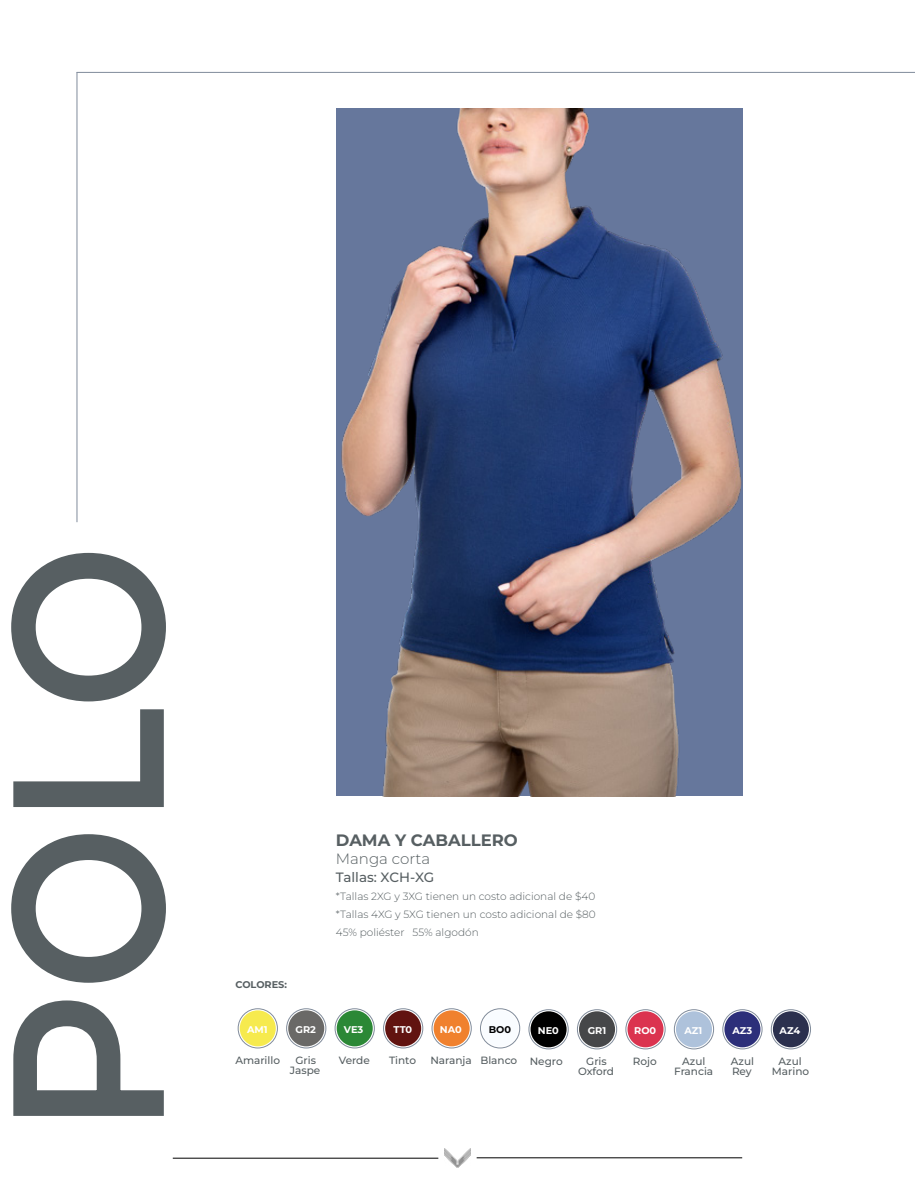
<style>
.page{position:relative;width:915px;height:1191px;background:#fff}
.page>*{position:absolute;margin:0;border:0;box-sizing:border-box;transform-origin:0 0}
.t1{font:600 214.8px "Montserrat";color:#575f62;scale:.92 1}
.t2{font:700 16.5px "Montserrat";color:#575f62}
.t3{font:300 15px "Montserrat";color:#575f62}
.t4{font:500 13.5px "Montserrat";color:#575f62}
.t5{font:300 10.5px/18px "Montserrat";color:#575f62;text-align:justify}
.t6{font:500 10.5px "Montserrat";color:#575f62}
.t7{font:700 9.75px "Montserrat";color:#fff}
.t8{font:700 9.75px "Montserrat";color:#575f62}
.t9{font:700 9.75px "Montserrat";color:#000}
</style>
<div class="page">
<img style="left:445px;top:1148px;width:25px;height:19px">
<hr style="left:173px;top:1157px;width:265px;height:1px;background:#000">
<hr style="left:476px;top:1157px;width:266px;height:1px;background:#000">
<img style="left:338px;top:108px;width:404px;height:688px">
<div style="left:288px;top:1010px;width:36px;height:36px;background:#6a6967;border-radius:50%"></div>
<div style="left:336px;top:1010px;width:36px;height:36px;background:#2b8836;border-radius:50%"></div>
<div style="left:385px;top:1010px;width:36px;height:36px;background:#611310;border-radius:50%"></div>
<div style="left:675px;top:1011px;width:36px;height:36px;background:#aec2db;border-radius:50%"></div>
<div style="left:433px;top:1010px;width:36px;height:36px;background:#f0812e;border-radius:50%"></div>
<div style="left:724px;top:1011px;width:36px;height:36px;background:#2c2f7a;border-radius:50%"></div>
<div style="left:482px;top:1010px;width:36px;height:36px;background:#f9fcff;border-radius:50%"></div>
<div style="left:772px;top:1011px;width:36px;height:36px;background:#2b304e;border-radius:50%"></div>
<div style="left:530px;top:1011px;width:36px;height:36px;background:#000;border-radius:50%"></div>
<div style="left:579px;top:1011px;width:36px;height:36px;background:#464749;border-radius:50%"></div>
<div style="left:627px;top:1011px;width:36px;height:36px;background:#db334f;border-radius:50%"></div>
<div style="left:286px;top:1008px;width:40px;height:40px;border:1px solid #818c9b;border-radius:50%"></div>
<div style="left:334px;top:1008px;width:40px;height:40px;border:1px solid #818c9b;border-radius:50%"></div>
<div style="left:383px;top:1008px;width:40px;height:40px;border:1px solid #818c9b;border-radius:50%"></div>
<div style="left:673px;top:1009px;width:40px;height:40px;border:1px solid #818c9b;border-radius:50%"></div>
<div style="left:431px;top:1008px;width:40px;height:40px;border:1px solid #818c9b;border-radius:50%"></div>
<div style="left:722px;top:1009px;width:40px;height:40px;border:1px solid #818c9b;border-radius:50%"></div>
<div style="left:480px;top:1008px;width:40px;height:40px;border:1px solid #818c9b;border-radius:50%"></div>
<div style="left:770px;top:1009px;width:40px;height:40px;border:1px solid #818c9b;border-radius:50%"></div>
<div style="left:528px;top:1009px;width:40px;height:40px;border:1px solid #818c9b;border-radius:50%"></div>
<div style="left:577px;top:1009px;width:39px;height:40px;border:1px solid #818c9b;border-radius:50%"></div>
<div style="left:625px;top:1009px;width:40px;height:40px;border:1px solid #818c9b;border-radius:50%"></div>
<div style="left:240px;top:1010px;width:36px;height:36px;background:#f6ea4e;border-radius:50%"></div>
<div style="left:238px;top:1008px;width:40px;height:40px;border:1px solid #818c9b;border-radius:50%"></div>
<hr style="left:77px;top:72px;width:1px;height:450px;background:#818c9b">
<hr style="left:77px;top:72px;width:837px;height:1px;background:#818c9b">
<h1 class="t1" style="left:-56px;top:1134px;width:643px;rotate:-90deg">POLO</h1>
<h2 class="t2" style="left:336px;top:829px;width:183px">DAMA Y CABALLERO</h2>
<h3 class="t3" style="left:336px;top:848px;width:96px">Manga corta</h3>
<p class="t5" style="left:336px;top:886px;width:261px">*Tallas 2XG y 3XG tienen un costo adicional de $40 *Tallas 4XG y 5XG tienen un costo adicional de $80<br>45% poliéster 55% algodón</p>
<p class="t4" style="left:336px;top:868px;width:100px">Tallas: XCH-XG</p>
<p class="t8" style="left:235px;top:978px;width:53px">COLORES:</p>
<p class="t7" style="left:247px;top:1023px;width:22px">AM1</p>
<p class="t7" style="left:295px;top:1023px;width:22px">GR2</p>
<p class="t7" style="left:344px;top:1023px;width:21px">VE3</p>
<p class="t7" style="left:393px;top:1023px;width:20px">TT0</p>
<p class="t7" style="left:439px;top:1023px;width:23px">NA0</p>
<p class="t9" style="left:488px;top:1023px;width:24px">BO0</p>
<p class="t7" style="left:537px;top:1024px;width:22px">NE0</p>
<p class="t7" style="left:587px;top:1024px;width:20px">GR1</p>
<p class="t7" style="left:634px;top:1024px;width:24px">RO0</p>
<p class="t7" style="left:684px;top:1024px;width:20px">AZ1</p>
<p class="t7" style="left:732px;top:1024px;width:21px">AZ3</p>
<p class="t7" style="left:779px;top:1024px;width:22px">AZ4</p>
<p class="t6" style="left:235px;top:1053px;width:46px">Amarillo</p>
<p class="t6" style="left:295px;top:1053px;width:22px">Gris</p>
<p class="t6" style="left:338px;top:1053px;width:33px">Verde</p>
<p class="t6" style="left:389px;top:1053px;width:29px">Tinto</p>
<p class="t6" style="left:430px;top:1053px;width:134px">Naranja Blanco Negro</p>
<p class="t6" style="left:586px;top:1054px;width:22px">Gris</p>
<p class="t6" style="left:632px;top:1054px;width:25px">Rojo</p>
<p class="t6" style="left:682px;top:1054px;width:25px">Azul</p>
<p class="t6" style="left:730px;top:1054px;width:25px">Azul</p>
<p class="t6" style="left:778px;top:1054px;width:25px">Azul</p>
<p class="t6" style="left:290px;top:1063px;width:32px">Jaspe</p>
<p class="t6" style="left:577px;top:1064px;width:38px">Oxford</p>
<p class="t6" style="left:674px;top:1064px;width:40px">Francia</p>
<p class="t6" style="left:731px;top:1064px;width:21px">Rey</p>
<p class="t6" style="left:771px;top:1064px;width:39px">Marino</p>
</div>
